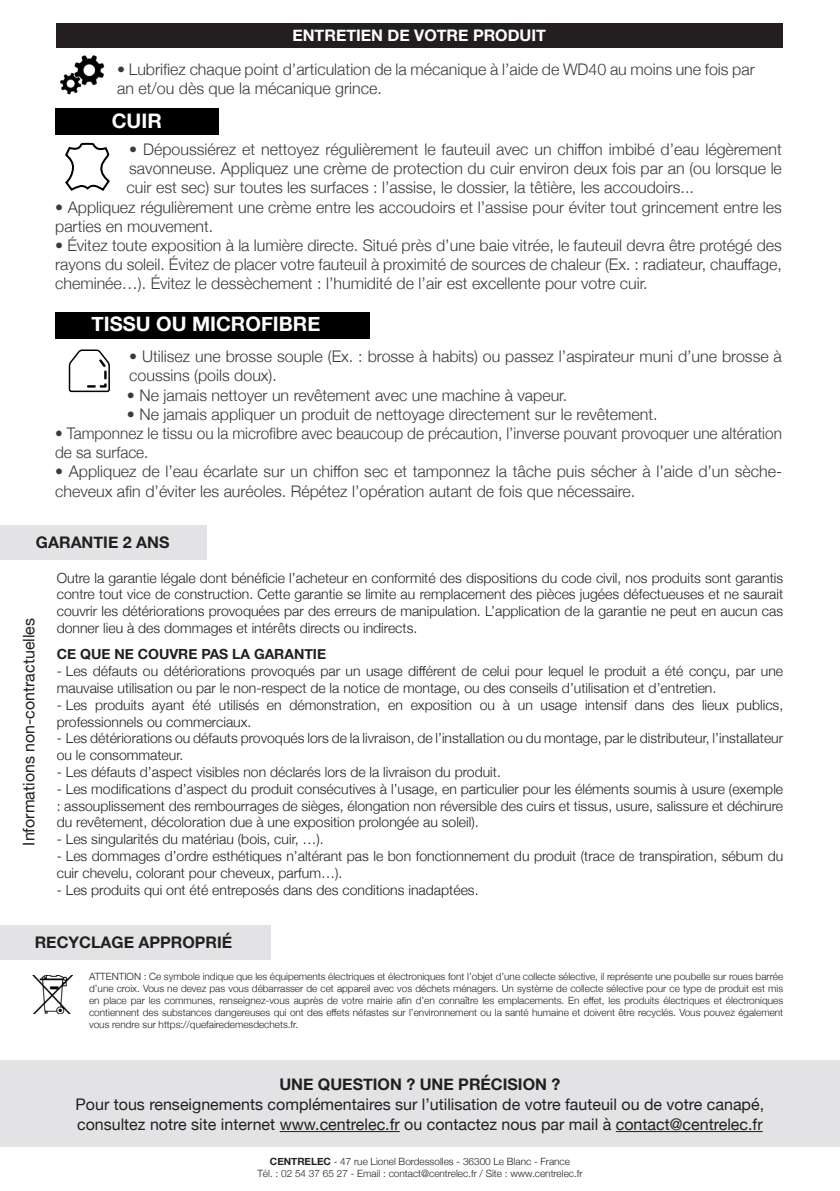
<style>
.page{position:relative;width:840px;height:1191px;background:#fff}
.page>*{position:absolute;margin:0;border:0;box-sizing:border-box;transform-origin:0 0}
.t1{font:700 20px "Helvetica Neue";color:#fff}
.t2{font:300 16px/19.2px "Helvetica Neue";color:#3b3a3b}
.t3{font:16px/20px "Helvetica Neue";color:#231f20}
.t4{font:300 16px/19.2px "Helvetica Neue";color:#3b3a3b;scale:.96 1}
.t5{font:700 16px "Helvetica Neue";color:#231f20}
.t6{font:700 16px "Helvetica Neue";color:#fff}
.t7{font:300 14px/16.8px "Helvetica Neue";color:#231f20}
.t8{font:700 14px "Helvetica Neue";color:#231f20}
.t9{font:300 10px/12px "Helvetica Neue";color:#231f20;text-align:center}
.s1{font-weight:700}
</style>
<div class="page">
<div style="left:0;top:1060px;width:839px;height:86px;background:#e3e3e5"></div>
<hr style="left:279px;top:1131px;width:120px;height:1px;background:#231f20">
<hr style="left:615px;top:1131px;width:147px;height:1px;background:#231f20">
<div style="left:0;top:525px;width:206px;height:35px;background:#e3e3e5"></div>
<div style="left:57px;top:23px;width:725px;height:24px;background:#231f20"></div>
<svg style="left:65px;top:142px;width:45px;height:49px"></svg>
<svg style="left:68px;top:349px;width:42px;height:44px"></svg>
<img style="left:60px;top:55px;width:45px;height:40px">
<div style="left:55px;top:312px;width:314px;height:27px;background:#000"></div>
<div style="left:55px;top:108px;width:163px;height:27px;background:#000"></div>
<div style="left:0;top:924px;width:271px;height:35px;background:#e3e3e5"></div>
<img style="left:32px;top:975px;width:42px;height:38px">
<p class="t6" style="left:292px;top:23px;width:255px">ENTRETIEN DE VOTRE PRODUIT</p>
<p class="t2" style="left:117px;top:58px;width:638px">• Lubrifiez chaque point d’articulation de la mécanique à l’aide de WD40 au moins une fois par an et/ou dès que la mécanique grince.</p>
<h1 class="t1" style="left:112px;top:105px;width:51px">CUIR</h1>
<p class="t2" style="left:127px;top:138px;width:656px;text-align:justify">• Dépoussiérez et nettoyez régulièrement le fauteuil avec un chiffon imbibé d’eau légèrement savonneuse. Appliquez une crème de protection du cuir environ deux fois par an (ou lorsque le cuir est sec) sur toutes les surfaces : l’assise, le dossier, la têtière, les accoudoirs...</p>
<p class="t2" style="left:55px;top:196px;width:728px">• Appliquez régulièrement une crème entre les accoudoirs et l’assise pour éviter tout grincement entre les parties en mouvement.</p>
<p class="t2" style="left:55px;top:234px;width:728px;text-align:justify">• Évitez toute exposition à la lumière directe. Situé près d’une baie vitrée, le fauteuil devra être protégé des rayons du soleil. Évitez de placer votre fauteuil à proximité de sources de chaleur (Ex. : radiateur, chauffage, cheminée…). Évitez le dessèchement : l’humidité de l’air est excellente pour votre cuir.</p>
<h1 class="t1" style="left:91px;top:308px;width:230px">TISSU OU MICROFIBRE</h1>
<p class="t2" style="left:129px;top:346px;width:653px">• Utilisez une brosse souple (Ex. : brosse à habits) ou passez l’aspirateur muni d’une brosse à coussins (poils doux).</p>
<p class="t2" style="left:127px;top:384px;width:441px">• Ne jamais nettoyer un revêtement avec une machine à vapeur.</p>
<p class="t2" style="left:127px;top:403px;width:532px">• Ne jamais appliquer un produit de nettoyage directement sur le revêtement.</p>
<p class="t4" style="left:55px;top:422px;width:758px">• Tamponnez le tissu ou la microfibre avec beaucoup de précaution, l’inverse pouvant provoquer une altération de sa surface.</p>
<p class="t2" style="left:55px;top:461px;width:727px">• Appliquez de l’eau écarlate sur un chiffon sec et tamponnez la tâche puis sécher à l’aide d’un sèche&shy;cheveux afin d’éviter les auréoles. Répétez l’opération autant de fois que nécessaire.</p>
<p class="t5" style="left:36px;top:530px;width:135px">GARANTIE 2 ANS</p>
<p class="t7" style="left:57px;top:568px;width:727px;text-align:justify">Outre la garantie légale dont bénéficie l’acheteur en conformité des dispositions du code civil, nos produits sont garantis contre tout vice de construction. Cette garantie se limite au remplacement des pièces jugées défectueuses et ne saurait couvrir les détériorations provoquées par des erreurs de manipulation. L’application de la garantie ne peut en aucun cas donner lieu à des dommages et intérêts directs ou indirects.</p>
<p class="t8" style="left:57px;top:643px;width:271px">CE QUE NE COUVRE PAS LA GARANTIE</p>
<p class="t7" style="left:57px;top:662px;width:727px">- Les défauts ou détériorations provoqués par un usage différent de celui pour lequel le produit a été conçu, par une mauvaise utilisation ou par le non-respect de la notice de montage, ou des conseils d’utilisation et d’entretien.</p>
<p class="t7" style="left:57px;top:695px;width:727px">- Les produits ayant été utilisés en démonstration, en exposition ou à un usage intensif dans des lieux publics, professionnels ou commerciaux.</p>
<p class="t7" style="left:57px;top:729px;width:727px">- Les détériorations ou défauts provoqués lors de la livraison, de l’installation ou du montage, par le distributeur, l’installateur ou le consommateur.</p>
<p class="t7" style="left:57px;top:762px;width:445px">- Les défauts d’aspect visibles non déclarés lors de la livraison du produit.</p>
<p class="t7" style="left:57px;top:779px;width:727px;text-align:justify">- Les modifications d’aspect du produit consécutives à l’usage, en particulier pour les éléments soumis à usure (exemple : assouplissement des rembourrages de sièges, élongation non réversible des cuirs et tissus, usure, salissure et déchirure du revêtement, décoloration due à une exposition prolongée au soleil).</p>
<p class="t7" style="left:57px;top:830px;width:268px">- Les singularités du matériau (bois, cuir, …).</p>
<p class="t7" style="left:57px;top:846px;width:727px">- Les dommages d’ordre esthétiques n’altérant pas le bon fonctionnement du produit (trace de transpiration, sébum du cuir chevelu, colorant pour cheveux, parfum…).</p>
<p class="t7" style="left:57px;top:880px;width:423px">- Les produits qui ont été entreposés dans des conditions inadaptées.</p>
<p class="t3" style="left:20px;top:845px;width:229px;rotate:-90deg">Informations non-contractuelles</p>
<p class="t5" style="left:35px;top:929px;width:199px">RECYCLAGE APPROPRIÉ</p>
<p class="t9" style="left:89px;top:970px;width:695px;text-align:justify">ATTENTION : Ce symbole indique que les équipements électriques et électroniques font l’objet d’une collecte sélective, il représente une poubelle sur roues barrée d’une croix. Vous ne devez pas vous débarrasser de cet appareil avec vos déchets ménagers. Un système de collecte sélective pour ce type de produit est mis en place par les communes, renseignez-vous auprès de votre mairie afin d’en connaître les emplacements. En effet, les produits électriques et électroniques contiennent des substances dangereuses qui ont des effets néfastes sur l’environnement ou la santé humaine et doivent être recyclés. Vous pouvez également vous rendre sur https://quefairedemesdechets.fr.</p>
<p class="t5" style="left:279px;top:1071px;width:282px">UNE QUESTION ? UNE PRÉCISION ?</p>
<p class="t3" style="left:75px;top:1095px;width:689px">Pour tous renseignements complémentaires sur l’utilisation de votre fauteuil ou de votre canapé, consultez notre site internet www.centrelec.fr ou contactez nous par mail à contact@centrelec.fr</p>
<p class="t9" style="left:257px;top:1155px;width:326px"><span class="s1">CENTRELEC</span> - 47 rue Lionel Bordessolles - 36300 Le Blanc - France<br>Tél. : 02 54 37 65 27 - Email : contact@centrelec.fr / Site : www.centrelec.fr</p>
</div>
